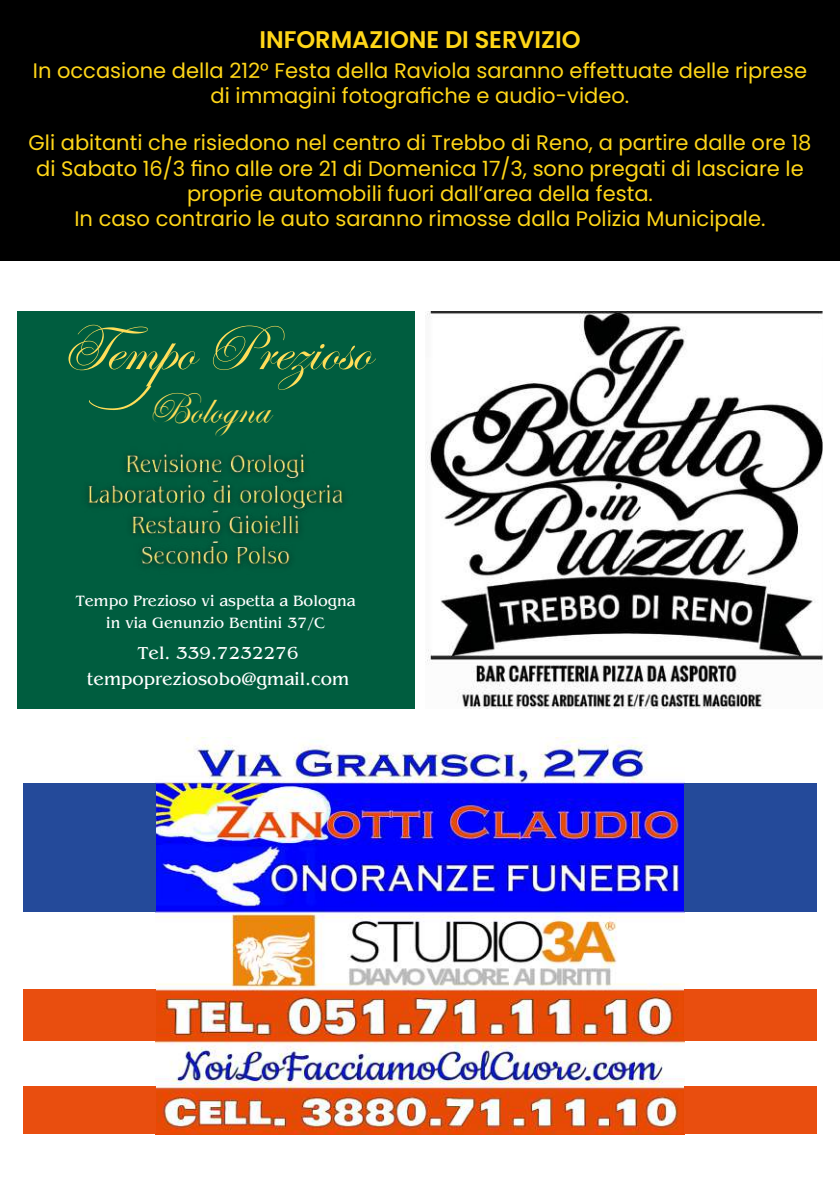
<style>
.page{position:relative;width:840px;height:1191px;background:#fff}
.page>*{position:absolute;margin:0;border:0;box-sizing:border-box;transform-origin:0 0}
.t1{font:65.6px "ITC Edwardian Script Com";color:#ffde59}
.t2{font:44.2px "ITC Edwardian Script Com";color:#ffde59}
.t3{font:600 24px "Poppins";color:#ffd618}
.t4{font:21px/25.2px "Poppins";color:#ffd618;text-align:center}
.t5{font:18.2px/25.4px "Benguiat Pro ITC";color:#fff;text-align:center}
.t6{font:15.6px/21.4px "Benguiat Pro ITC";color:#fff;text-align:center}
</style>
<div class="page">
<img style="left:425px;top:312px;width:397px;height:397px">
<div style="left:17px;top:312px;width:397px;height:397px;background:#005d3f"></div>
<svg style="left:89px;top:385px;width:63px;height:25px"></svg>
<img style="left:87px;top:454px;width:257px;height:112px">
<img style="left:155px;top:737px;width:529px;height:397px">
<div style="left:684px;top:783px;width:132px;height:128px;background:#244a9a"></div>
<div style="left:684px;top:989px;width:132px;height:51px;background:#e94e0f"></div>
<div style="left:684px;top:1086px;width:132px;height:48px;background:#e94e0f"></div>
<div style="left:23px;top:783px;width:132px;height:128px;background:#244a9a"></div>
<div style="left:23px;top:989px;width:132px;height:51px;background:#e94e0f"></div>
<div style="left:23px;top:1086px;width:132px;height:48px;background:#e94e0f"></div>
<div style="left:0;top:0;width:839px;height:261px;background:#000"></div>
<p class="t3" style="left:259px;top:26px;width:322px">INFORMAZIONE DI SERVIZIO</p>
<p class="t4" style="left:33px;top:58px;width:775px">In occasione della 212° Festa della Raviola saranno effettuate delle riprese di immagini fotografiche e audio-video.</p>
<p class="t4" style="left:28px;top:130px;width:784px">Gli abitanti che risiedono nel centro di Trebbo di Reno, a partire dalle ore 18 di Sabato 16/3 fino alle ore 21 di Domenica 17/3, sono pregati di lasciare le proprie automobili fuori dall’area della festa.<br>In caso contrario le auto saranno rimosse dalla Polizia Municipale.</p>
<h1 class="t1" style="left:61px;top:312px;width:310px">Tempo Prezioso</h1>
<h2 class="t2" style="left:148px;top:384px;width:123px">Bologna</h2>
<p class="t6" style="left:76px;top:590px;width:281px">Tempo Prezioso vi aspetta a Bologna in via Genunzio Bentini 37/C</p>
<p class="t5" style="left:87px;top:640px;width:263px">Tel. 339.7232276 tempopreziosobo@gmail.com</p>
</div>
